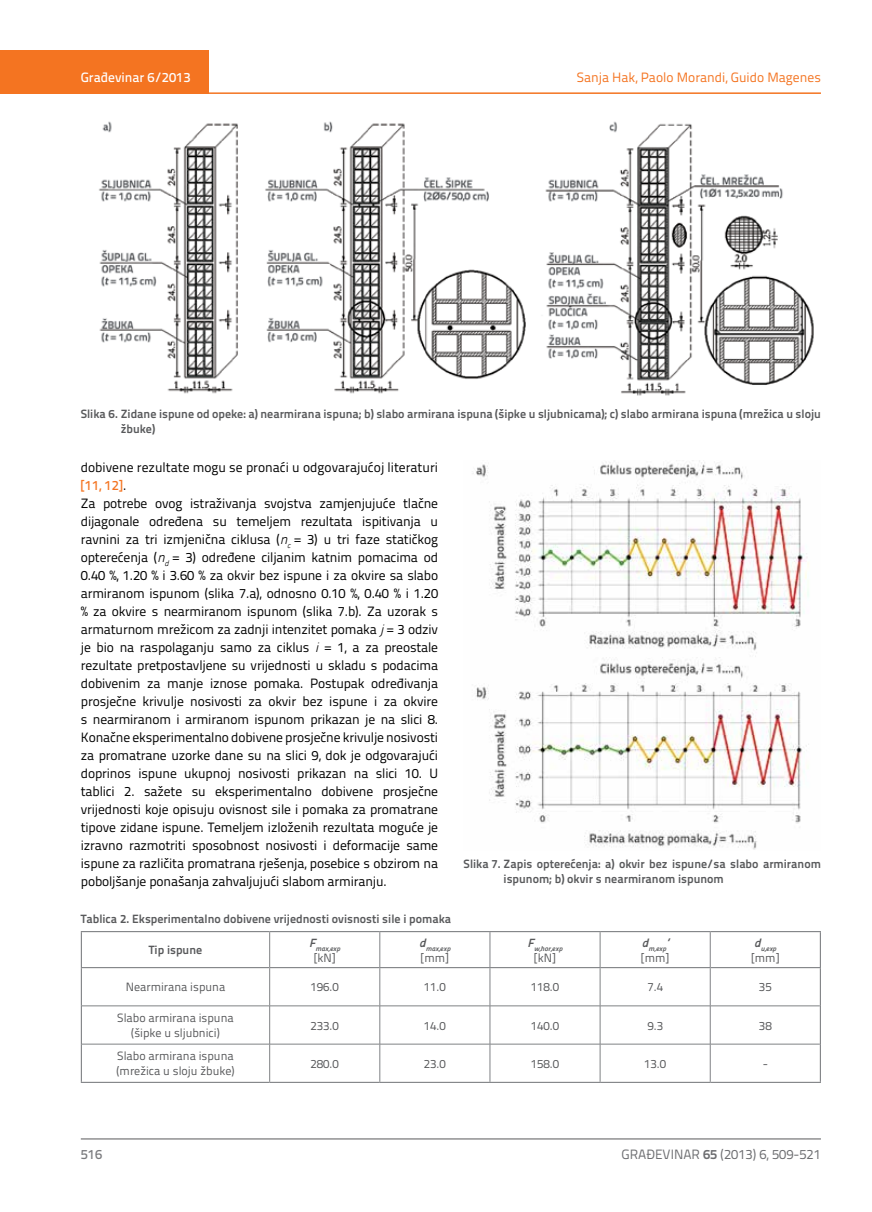
<style>
.page{position:relative;width:872px;height:1212px;background:#fff}
.page>*{position:absolute;margin:0;border:0;box-sizing:border-box;transform-origin:0 0}
.t1{font:13.5px/18px "Titillium Text 22 L";letter-spacing:-.01em;color:#000}
.t2{font:13.5px "Titillium Text 22 L";color:#f47421}
.t3{font:13.5px "Titillium Text 22 L";color:#6d6e71}
.t4{font:500 13.5px "Titillium Text 22 L";color:#fff}
.t5{font:500 13.5px "Titillium Text 22 L";color:#797a7d}
.t6{font:700 12px/15px "Titillium Text 22 L";color:#58595b}
.t7{font:12px/15px "Titillium Text 22 L";color:#58595b;text-align:center}
.t8{font:italic 7.05px "Panefresco 800 wt";color:#58595b}
.s1{font-weight:500;color:#f47421}
.s2{font-family:"Panefresco 250 wt";font-style:italic}
.s3{font-weight:700}
</style>
<div class="page">
<div style="left:0;top:50px;width:208px;height:44px;background:#f47421"></div>
<hr style="left:0;top:92px;width:821px;height:2px;background:#f47421">
<hr style="left:81px;top:1139px;width:740px;height:1px;background:#58595b">
<img style="left:99px;top:121px;width:715px;height:275px">
<img style="left:472px;top:460px;width:337px;height:390px">
<hr style="left:269px;top:932px;width:1px;height:35px;background:#808285">
<hr style="left:379px;top:932px;width:1px;height:35px;background:#808285">
<hr style="left:490px;top:932px;width:1px;height:35px;background:#808285">
<hr style="left:600px;top:932px;width:1px;height:35px;background:#808285">
<hr style="left:710px;top:932px;width:1px;height:35px;background:#808285">
<hr style="left:269px;top:968px;width:1px;height:38px;background:#808285">
<hr style="left:379px;top:968px;width:1px;height:38px;background:#808285">
<hr style="left:490px;top:968px;width:1px;height:38px;background:#808285">
<hr style="left:600px;top:968px;width:1px;height:38px;background:#808285">
<hr style="left:710px;top:968px;width:1px;height:38px;background:#808285">
<hr style="left:82px;top:1005px;width:188px;height:1px;background:#808285">
<hr style="left:270px;top:1005px;width:110px;height:1px;background:#808285">
<hr style="left:269px;top:1006px;width:1px;height:38px;background:#808285">
<hr style="left:380px;top:1005px;width:110px;height:1px;background:#808285">
<hr style="left:379px;top:1006px;width:1px;height:38px;background:#808285">
<hr style="left:490px;top:1005px;width:110px;height:1px;background:#808285">
<hr style="left:490px;top:1006px;width:1px;height:38px;background:#808285">
<hr style="left:600px;top:1005px;width:110px;height:1px;background:#808285">
<hr style="left:600px;top:1006px;width:1px;height:38px;background:#808285">
<hr style="left:710px;top:1005px;width:110px;height:1px;background:#808285">
<hr style="left:710px;top:1006px;width:1px;height:38px;background:#808285">
<hr style="left:82px;top:1044px;width:188px;height:1px;background:#808285">
<hr style="left:270px;top:1044px;width:110px;height:1px;background:#808285">
<hr style="left:269px;top:1044px;width:1px;height:38px;background:#808285">
<hr style="left:380px;top:1044px;width:110px;height:1px;background:#808285">
<hr style="left:379px;top:1044px;width:1px;height:38px;background:#808285">
<hr style="left:490px;top:1044px;width:110px;height:1px;background:#808285">
<hr style="left:490px;top:1044px;width:1px;height:38px;background:#808285">
<hr style="left:600px;top:1044px;width:110px;height:1px;background:#808285">
<hr style="left:600px;top:1044px;width:1px;height:38px;background:#808285">
<hr style="left:710px;top:1044px;width:110px;height:1px;background:#808285">
<hr style="left:710px;top:1044px;width:1px;height:38px;background:#808285">
<hr style="left:81px;top:968px;width:1px;height:38px;background:#808285">
<hr style="left:820px;top:968px;width:1px;height:38px;background:#808285">
<hr style="left:81px;top:1006px;width:1px;height:38px;background:#808285">
<hr style="left:820px;top:1006px;width:1px;height:38px;background:#808285">
<hr style="left:81px;top:1044px;width:1px;height:38px;background:#808285">
<hr style="left:820px;top:1044px;width:1px;height:38px;background:#808285">
<hr style="left:81px;top:1082px;width:189px;height:1px;background:#808285">
<hr style="left:270px;top:1082px;width:110px;height:1px;background:#808285">
<hr style="left:380px;top:1082px;width:110px;height:1px;background:#808285">
<hr style="left:490px;top:1082px;width:110px;height:1px;background:#808285">
<hr style="left:600px;top:1082px;width:110px;height:1px;background:#808285">
<hr style="left:710px;top:1082px;width:111px;height:1px;background:#808285">
<hr style="left:81px;top:931px;width:189px;height:1px;background:#808285">
<hr style="left:81px;top:932px;width:1px;height:35px;background:#808285">
<hr style="left:270px;top:931px;width:110px;height:1px;background:#808285">
<hr style="left:380px;top:931px;width:110px;height:1px;background:#808285">
<hr style="left:490px;top:931px;width:110px;height:1px;background:#808285">
<hr style="left:600px;top:931px;width:110px;height:1px;background:#808285">
<hr style="left:710px;top:931px;width:111px;height:1px;background:#808285">
<hr style="left:820px;top:932px;width:1px;height:35px;background:#808285">
<hr style="left:81px;top:967px;width:189px;height:1px;background:#808285">
<hr style="left:270px;top:967px;width:110px;height:1px;background:#808285">
<hr style="left:380px;top:967px;width:110px;height:1px;background:#808285">
<hr style="left:490px;top:967px;width:110px;height:1px;background:#808285">
<hr style="left:600px;top:967px;width:110px;height:1px;background:#808285">
<hr style="left:710px;top:967px;width:111px;height:1px;background:#808285">
<p class="t4" style="left:81px;top:67px;width:111px">Građevinar 6/2013</p>
<p class="t2" style="left:577px;top:68px;width:246px">Sanja Hak, Paolo Morandi, Guido Magenes</p>
<p class="t6" style="left:121px;top:405px;width:701px;text-indent:-40px">Slika 6. Zidane ispune od opeke: a) nearmirana ispuna; b) slabo armirana ispuna (šipke u sljubnicama); c) slabo armirana ispuna (mrežica u sloju žbuke)</p>
<p class="t1" style="left:81px;top:457px;width:359px">dobivene rezultate mogu se pronaći u odgovarajućoj literaturi <span class="s1">[11, 12]</span>.<br>Za potrebe ovog istraživanja svojstva zamjenjujuće tlačne dijagonale određena su temeljem rezultata ispitivanja u ravnini za tri izmjenična ciklusa (<span class="s2">n</span><sub>c</sub> = 3) u tri faze statičkog opterećenja (<span class="s2">n</span><sub>d</sub> = 3) određene ciljanim katnim pomacima od 0.40 %, 1.20 % i 3.60 % za okvir bez ispune i za okvire sa slabo armiranom ispunom (slika 7.a), odnosno 0.10 %, 0.40 % i 1.20 % za okvire s nearmiranom ispunom (slika 7.b). Za uzorak s armaturnom mrežicom za zadnji intenzitet pomaka <span class="s2">j</span> = 3 odziv je bio na raspolaganju samo za ciklus <span class="s2">i</span> = 1, a za preostale rezultate pretpostavljene su vrijednosti u skladu s podacima dobivenim za manje iznose pomaka. Postupak određivanja prosječne krivulje nosivosti za okvir bez ispune i za okvire s nearmiranom i armiranom ispunom prikazan je na slici 8.<br>Konačne eksperimentalno dobivene prosječne krivulje nosivosti za promatrane uzorke dane su na slici 9, dok je odgovarajući doprinos ispune ukupnoj nosivosti prikazan na slici 10. U tablici 2. sažete su eksperimentalno dobivene prosječne vrijednosti koje opisuju ovisnost sile i pomaka za promatrane tipove zidane ispune. Temeljem izloženih rezultata moguće je izravno razmotriti sposobnost nosivosti i deformacije same ispune za različita promatrana rješenja, posebice s obzirom na poboljšanje ponašanja zahvaljujući slabom armiranju.</p>
<p class="t6" style="left:81px;top:910px;width:372px">Tablica 2. Eksperimentalno dobivene vrijednosti ovisnosti sile i pomaka</p>
<p class="t6" style="left:149px;top:942px;width:55px">Tip ispune</p>
<p class="t8" style="left:309px;top:943px;width:33px"><sup>F</sup>max,exp</p>
<p class="t8" style="left:419px;top:943px;width:33px"><sup>d</sup>max,exp</p>
<p class="t7" style="left:421px;top:949px;width:29px">[mm]</p>
<p class="t7" style="left:314px;top:949px;width:23px">[kN]</p>
<p class="t6" style="left:503px;top:856px;width:319px;text-indent:-40px">Slika 7. Zapis opterećenja: a) okvir bez ispune/sa slabo armiranom ispunom; b) okvir s nearmiranom ispunom</p>
<p class="t8" style="left:527px;top:943px;width:36px"><sup>F</sup>w,hor,exp</p>
<p class="t7" style="left:534px;top:949px;width:23px">[kN]</p>
<p class="t8" style="left:642px;top:943px;width:28px"><sup>d</sup>m,exp<sup>’</sup></p>
<p class="t7" style="left:641px;top:949px;width:29px">[mm]</p>
<p class="t8" style="left:754px;top:943px;width:24px"><sup>d</sup>u,exp</p>
<p class="t7" style="left:751px;top:949px;width:29px">[mm]</p>
<p class="t7" style="left:126px;top:979px;width:101px">Nearmirana ispuna</p>
<p class="t7" style="left:310px;top:979px;width:30px">196.0</p>
<p class="t7" style="left:424px;top:979px;width:24px">11.0</p>
<p class="t7" style="left:531px;top:979px;width:30px">118.0</p>
<p class="t7" style="left:647px;top:979px;width:17px">7.4</p>
<p class="t7" style="left:759px;top:979px;width:14px">35</p>
<p class="t7" style="left:117px;top:1010px;width:118px">Slabo armirana ispuna (šipke u sljubnici)</p>
<p class="t7" style="left:310px;top:1017px;width:30px">233.0</p>
<p class="t7" style="left:424px;top:1017px;width:24px">14.0</p>
<p class="t7" style="left:531px;top:1017px;width:30px">140.0</p>
<p class="t7" style="left:647px;top:1017px;width:17px">9.3</p>
<p class="t7" style="left:759px;top:1017px;width:14px">38</p>
<p class="t7" style="left:116px;top:1048px;width:120px;text-align:left">Slabo armirana ispuna (mrežica u sloju žbuke)</p>
<p class="t7" style="left:310px;top:1055px;width:30px">280.0</p>
<p class="t7" style="left:424px;top:1055px;width:24px">23.0</p>
<p class="t7" style="left:531px;top:1055px;width:30px">158.0</p>
<p class="t7" style="left:644px;top:1055px;width:24px">13.0</p>
<p class="t7" style="left:762px;top:1055px;width:7px">-</p>
<p class="t5" style="left:81px;top:1144px;width:23px">516</p>
<p class="t3" style="left:621px;top:1144px;width:201px">GRAĐEVINAR <span class="s3">65</span> (2013) 6, 509-521</p>
</div>
